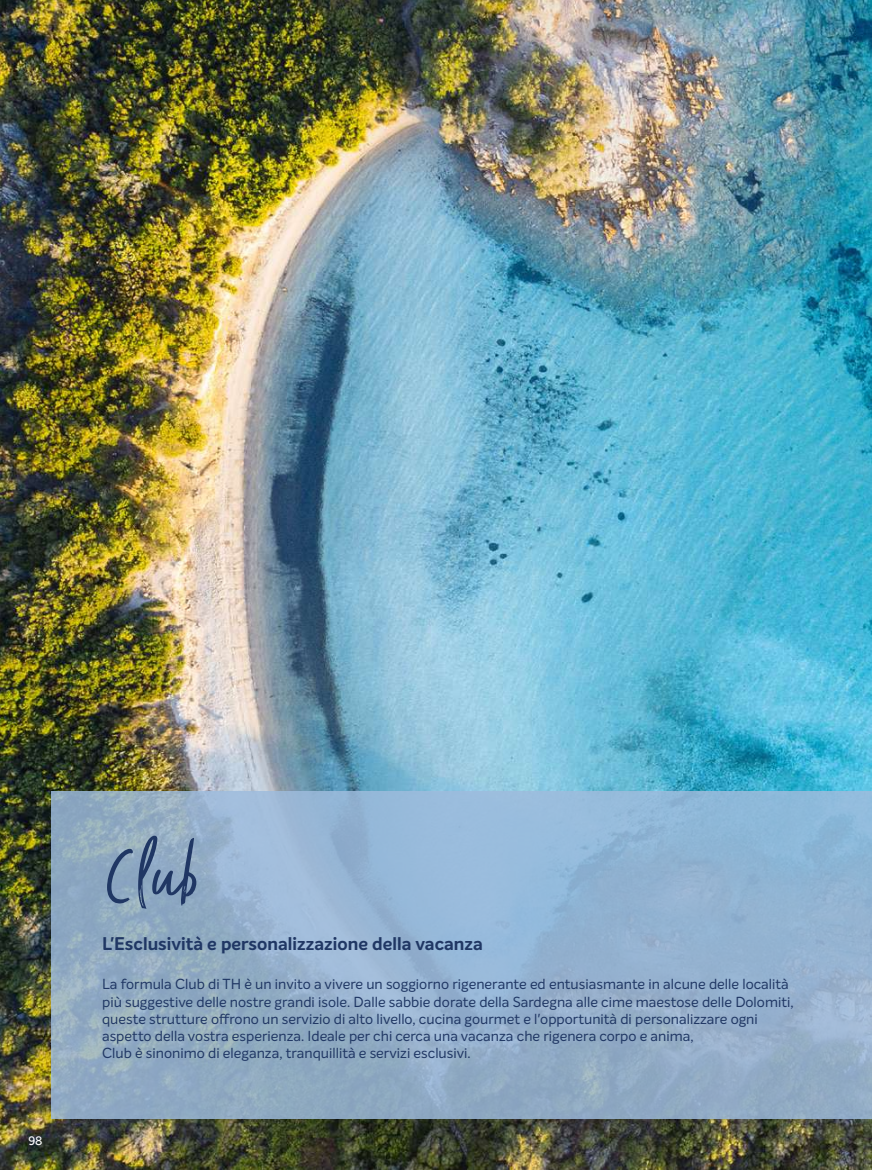
<style>
.page{position:relative;width:872px;height:1170px;background:#fff}
.page>*{position:absolute;margin:0;border:0;box-sizing:border-box;transform-origin:0 0}
.t1{font:300 82.5px "Zooja";color:#203764}
.t2{font:700 18px "Intelo";color:#203764}
.t3{font:14.25px/17.2px "Intelo";color:#203764}
.t4{font:500 12px "Intelo";color:#fff}
</style>
<div class="page">
<img style="left:0;top:0;width:872px;height:1169px">
<svg style="left:51px;top:791px;width:821px;height:327px;background:#93b1cc"></svg>
<p class="t4" style="left:28px;top:1132px;width:16px">98</p>
<h1 class="t1" style="left:102px;top:832px;width:97px">Club</h1>
<p class="t2" style="left:102px;top:931px;width:382px">L'Esclusività e personalizzazione della vacanza</p>
<p class="t3" style="left:102px;top:975px;width:693px">La formula Club di TH è un invito a vivere un soggiorno rigenerante ed entusiasmante in alcune delle località più suggestive delle nostre grandi isole. Dalle sabbie dorate della Sardegna alle cime maestose delle Dolomiti, queste strutture offrono un servizio di alto livello, cucina gourmet e l'opportunità di personalizzare ogni aspetto della vostra esperienza. Ideale per chi cerca una vacanza che rigenera corpo e anima,<br>Club è sinonimo di eleganza, tranquillità e servizi esclusivi.</p>
</div>
